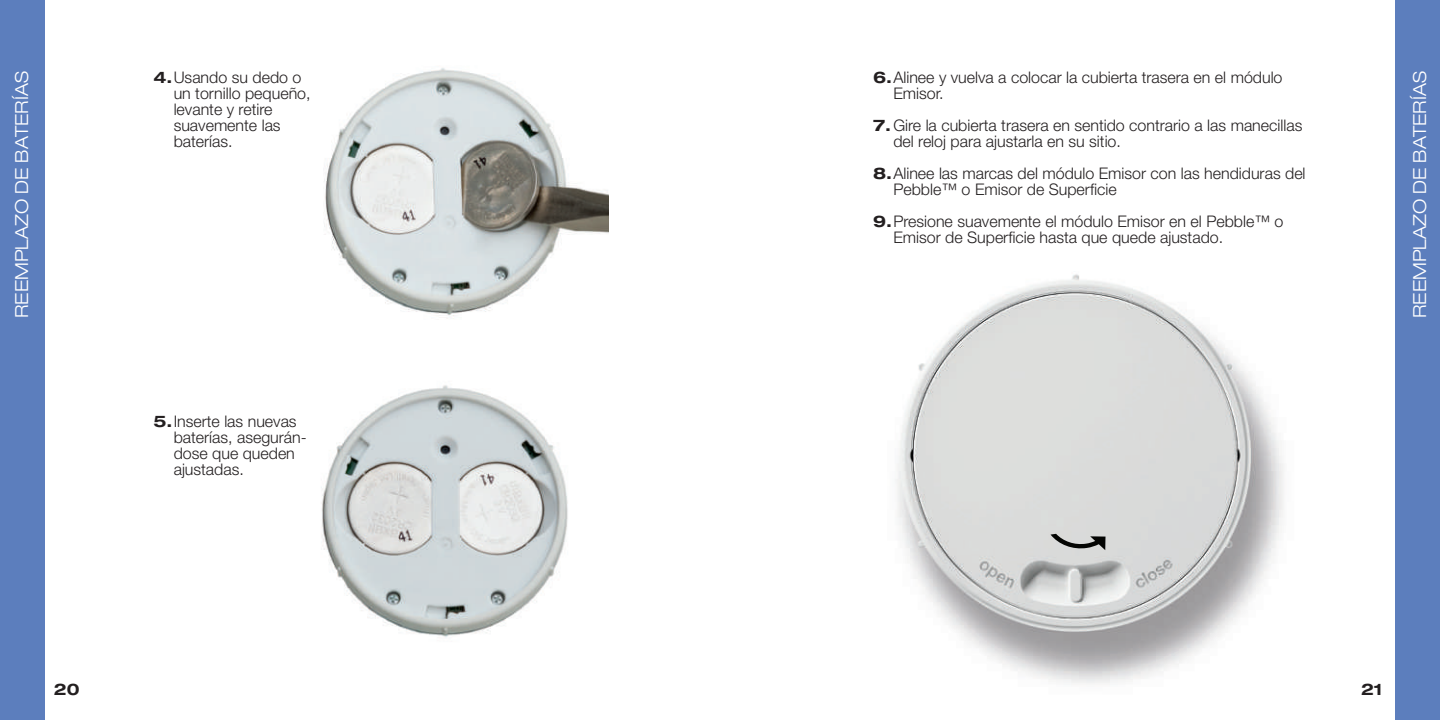
<style>
.page{position:relative;width:1440px;height:720px;background:#fff}
.page>*{position:absolute;margin:0;border:0;box-sizing:border-box;transform-origin:0 0}
.t1{font:300 expanded 18px "Helvetica Neue LT Std";color:#fff}
.t2{font:300 16px/16px "Helvetica Neue LT Std";color:#231f20}
.t3{font:700 expanded 16px "Helvetica Neue LT Std";color:#231f20}
.s1{font-weight:700;font-stretch:expanded}
</style>
<div class="page">
<img style="left:895px;top:274px;width:389px;height:410px">
<img style="left:321px;top:385px;width:247px;height:253px">
<img style="left:324px;top:68px;width:285px;height:251px">
<svg style="left:1051px;top:534px;width:55px;height:16px"></svg>
<div style="left:0;top:0;width:45px;height:720px;background:#5c7ebd"></div>
<div style="left:1395px;top:0;width:45px;height:720px;background:#5c7ebd"></div>
<p class="t2" style="left:893px;top:69px;width:391px;text-indent:-20px"><span class="s1">6.</span>Alinee y vuelva a colocar la cubierta trasera en el módulo<br>Emisor.</p>
<p class="t2" style="left:893px;top:117px;width:411px;text-indent:-20px"><span class="s1">7.</span>Gire la cubierta trasera en sentido contrario a las manecillas del reloj para ajustarla en su sitio.</p>
<p class="t2" style="left:893px;top:165px;width:414px;text-indent:-20px"><span class="s1">8.</span>Alinee las marcas del módulo Emisor con las hendiduras del<br>Pebble™ o Emisor de Superficie</p>
<p class="t2" style="left:893px;top:213px;width:392px;text-indent:-20px"><span class="s1">9.</span>Presione suavemente el módulo Emisor en el Pebble™ o<br>Emisor de Superficie hasta que quede ajustado.</p>
<p class="t1" style="left:11px;top:318px;width:248px;rotate:-90deg">REEMPLAZO DE BATERÍAS</p>
<p class="t1" style="left:1409px;top:318px;width:248px;rotate:-90deg">REEMPLAZO DE BATERÍAS</p>
<p class="t2" style="left:174px;top:69px;width:138px;text-indent:-20px"><span class="s1">4.</span>Usando su dedo o un tornillo pequeño, levante y retire suavemente las baterías.</p>
<p class="t2" style="left:174px;top:413px;width:135px;text-indent:-20px"><span class="s1">5.</span>Inserte las nuevas baterías, asegurán&shy;dose que queden ajustadas.</p>
<p class="t3" style="left:54px;top:680px;width:27px">20</p>
<p class="t3" style="left:1361px;top:680px;width:23px">21</p>
</div>
